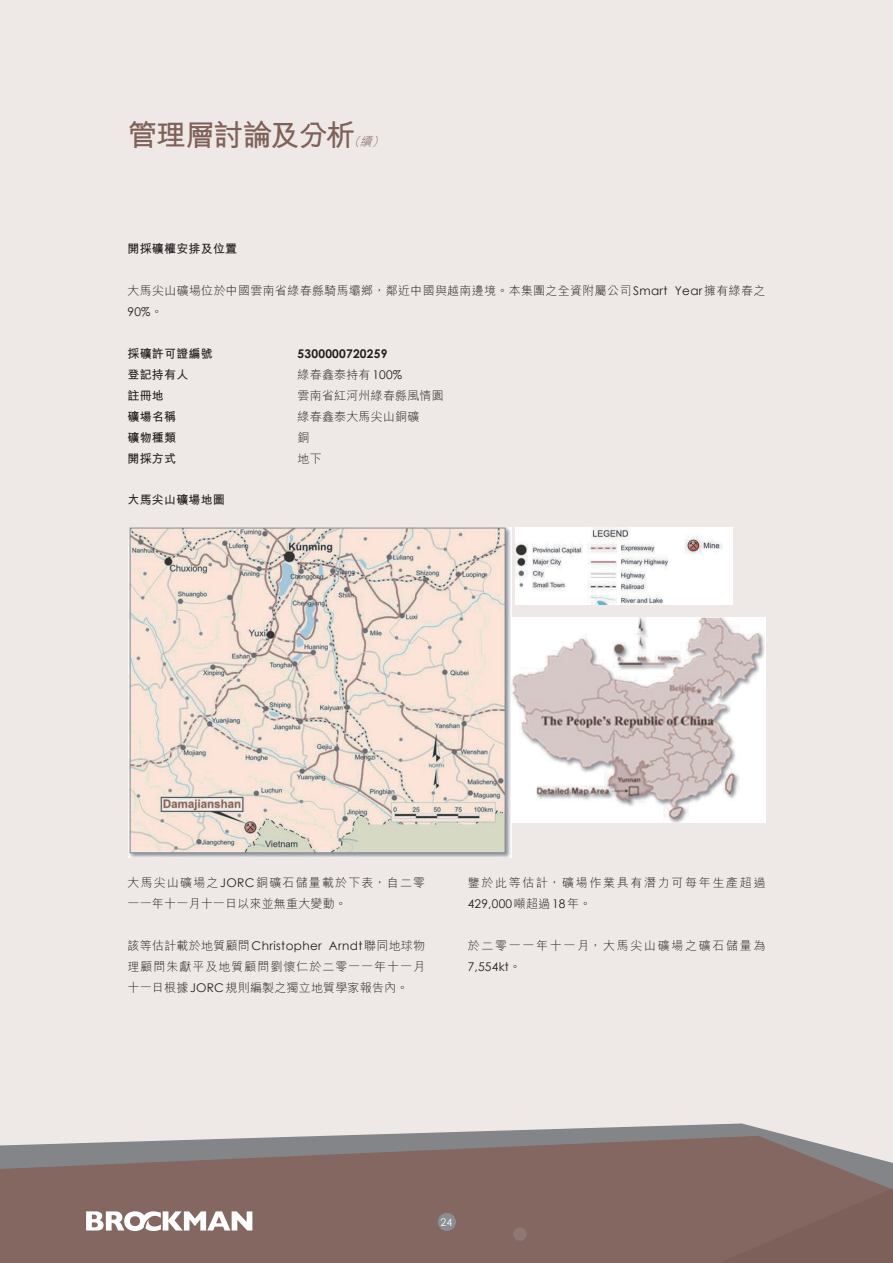
<style>
.page{position:relative;width:893px;height:1263px;background:#fff}
.page>*{position:absolute;margin:0;border:0;box-sizing:border-box;transform-origin:0 0}
.t1{font:30px "M Hei HK Bold E Ten B5 H";letter-spacing:-.05em;color:#80615a}
.t2{font:12px "M Hei HK Light E Ten B5 H";letter-spacing:.025em;color:#231f20}
.t3{font:12px "Century Gothic";letter-spacing:.03em;color:#231f20}
.t4{font:12px/21px "M Hei HK Light E Ten B5 H";letter-spacing:.08em;color:#231f20}
.t5{font:12px "M Hei HK Bold E Ten B5 H";letter-spacing:.015em;color:#231f20}
.t6{font:12px "M Hei HK Light E Ten B5 H";letter-spacing:.14em;color:#231f20}
.t7{font:12px/21px "M Hei HK Light E Ten B5 H";letter-spacing:.055em;color:#231f20}
.t8{font:700 12px "Century Gothic";letter-spacing:.015em;color:#231f20}
.t9{font:italic 12px "M Hei HK Light E Ten B5 H";color:#80615a}
.t10{font:10.5px "Century Gothic";color:#fff}
.s1{font-family:"Century Gothic"}
.s2{font-family:"M Hei HK Light E Ten B5 H"}
</style>
<div class="page">
<div style="left:0;top:0;width:893px;height:1201px;background:#eee9e6"></div>
<svg style="left:526px;top:1123px;width:240px;height:7px"></svg>
<svg style="left:323px;top:1130px;width:570px;height:38px;fill:#848588"></svg>
<svg style="left:759px;top:1136px;width:132px;height:127px;background:#907b76"></svg>
<svg style="left:822px;top:1168px;width:71px;height:95px;background:#7f655f"></svg>
<svg style="left:0;top:1136px;width:759px;height:127px;background:#876f69"></svg>
<img style="left:129px;top:527px;width:383px;height:331px">
<img style="left:516px;top:527px;width:216px;height:78px">
<img style="left:512px;top:617px;width:253px;height:205px">
<h1 class="t1" style="left:128px;top:123px;width:229px">管理層討論及分析</h1>
<p class="t9" style="left:348px;top:137px;width:41px">（續）</p>
<p class="t5" style="left:128px;top:244px;width:111px">開採礦權安排及位置</p>
<p class="t2" style="left:128px;top:286px;width:639px">大馬尖山礦場位於中國雲南省綠春縣騎馬壩鄉，鄰近中國與越南邊境。本集團之全資附屬公司<span class="s1">Smart Year</span>擁有綠春之</p>
<p class="t3" style="left:128px;top:304px;width:37px">90%<span class="s2">。</span></p>
<p class="t5" style="left:128px;top:349px;width:87px">採礦許可證編號</p>
<p class="t8" style="left:298px;top:346px;width:91px">5300000720259</p>
<p class="t5" style="left:128px;top:370px;width:62px">登記持有人</p>
<p class="t2" style="left:298px;top:370px;width:106px">綠春鑫泰持有<span class="s1">100%</span></p>
<p class="t5" style="left:128px;top:391px;width:38px">註冊地</p>
<p class="t2" style="left:298px;top:391px;width:148px">雲南省紅河州綠春縣風情園</p>
<p class="t5" style="left:128px;top:412px;width:50px">礦場名稱</p>
<p class="t2" style="left:298px;top:412px;width:123px">綠春鑫泰大馬尖山銅礦</p>
<p class="t5" style="left:128px;top:433px;width:50px">礦物種類</p>
<p class="t2" style="left:298px;top:433px;width:13px">銅</p>
<p class="t5" style="left:128px;top:454px;width:50px">開採方式</p>
<p class="t2" style="left:298px;top:454px;width:26px">地下</p>
<p class="t5" style="left:128px;top:495px;width:99px">大馬尖山礦場地圖</p>
<p class="t7" style="left:128px;top:873px;width:299px">大馬尖山礦場之<span class="s1">JORC</span>銅礦石儲量載於下表，自二零一一年十一月十一日以來並無重大變動。</p>
<p class="t3" style="left:128px;top:938px;width:299px"><span class="s2">該等估計載於地質顧問</span>Christopher Arndt<span class="s2">聯同地球物</span></p>
<p class="t4" style="left:128px;top:957px;width:299px">理顧問朱獻平及地質顧問劉懷仁於二零一一年十一月十一日根據<span class="s1">JORC</span>規則編製之獨立地質學家報告內。</p>
<p class="t6" style="left:468px;top:878px;width:299px">鑒於此等估計，礦場作業具有潛力可每年生產超過</p>
<p class="t3" style="left:468px;top:896px;width:125px">429,000<span class="s2">噸超過</span>18<span class="s2">年。</span></p>
<p class="t6" style="left:468px;top:941px;width:299px">於二零一一年十一月，大馬尖山礦場之礦石儲量為</p>
<p class="t3" style="left:468px;top:959px;width:55px">7,554kt<span class="s2">。</span></p>
<p class="t10" style="left:441px;top:1215px;width:13px">24</p>
</div>
